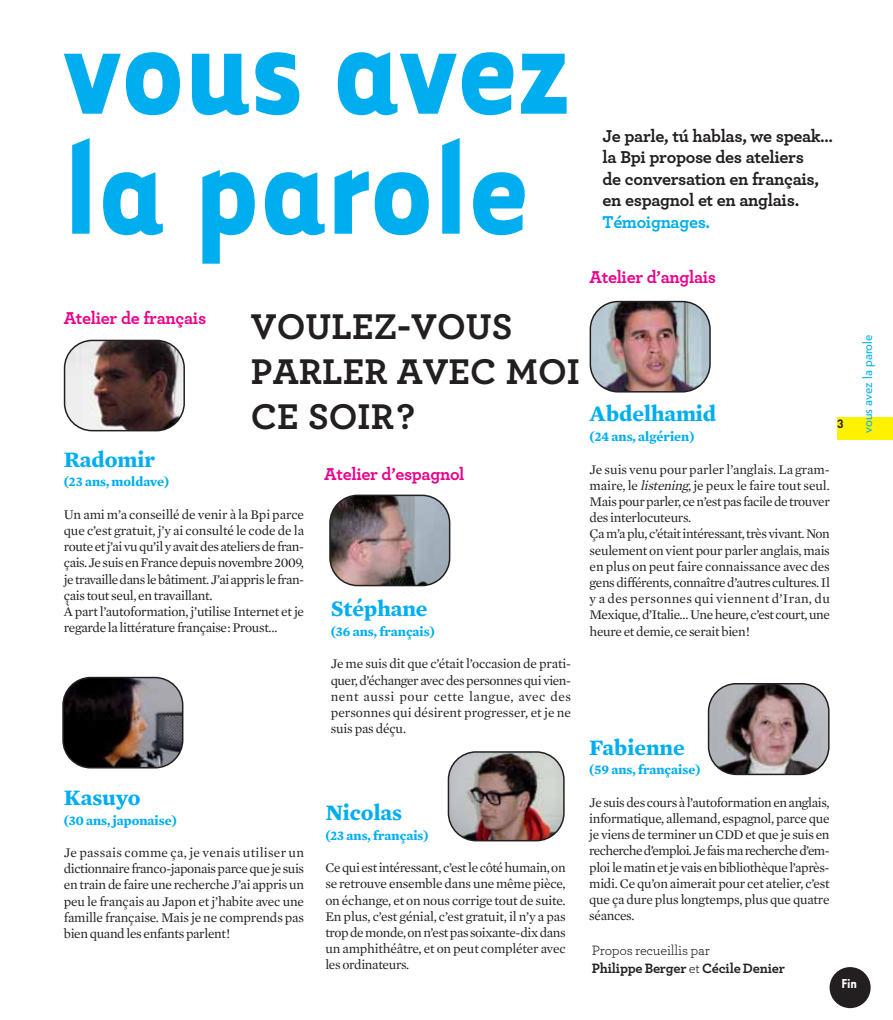
<style>
.page{position:relative;width:893px;height:1020px;background:#fff}
.page>*{position:absolute;margin:0;border:0;box-sizing:border-box;transform-origin:0 0}
.t1{font:700 150px/120px "Tarzana Narrow";color:#00aeef}
.t2{font:700 37.5px/45px "Archer";color:#231f20}
.t3{font:700 22.5px "Mercury Text G1";color:#00aeef}
.t4{font:700 18px/21.6px "Archer";letter-spacing:-.02em;color:#231f20}
.t5{font:700 18px "Archer";letter-spacing:-.02em;color:#ec008c}
.t6{font:700 18px "Archer";letter-spacing:-.02em;color:#00aeef}
.t7{font:700 15px "Tarzana Narrow";color:#fff}
.t8{font:700 14.25px/18px "Archer";letter-spacing:-.015em;color:#231f20}
.t9{font:13.5px/16.2px "Mercury Text G1";letter-spacing:-.025em;color:#231f20;text-align:justify}
.t10{font:700 13.5px "Mercury Text G1";color:#00aeef}
.t11{font:13.5px "Verlag";color:#00aeef}
.t12{font:700 12px "DIN";color:#231f20}
.s1{font-style:italic}
.s2{font-weight:400}
</style>
<div class="page">
<div style="left:837px;top:417px;width:55px;height:22px;background:#fff200"></div>
<div style="left:829px;top:967px;width:41px;height:41px;background:#231f20;border-radius:50%"></div>
<img style="left:589px;top:301px;width:121px;height:92px">
<img style="left:62px;top:677px;width:121px;height:92px">
<img style="left:329px;top:495px;width:121px;height:91px">
<svg style="left:707px;top:683px;width:122px;height:92px;background:#908586"></svg>
<svg style="left:64px;top:340px;width:121px;height:91px;background:#7f706f"></svg>
<img style="left:447px;top:751px;width:117px;height:90px">
<h1 class="t1" style="left:64px;top:21px;width:507px">vous avez la parole</h1>
<h3 class="t5" style="left:64px;top:312px;width:144px">Atelier de français</h3>
<h2 class="t2" style="left:251px;top:307px;width:330px">VOULEZ-VOUS<br>PARLER AVEC MOI<br>CE SOIR?</h2>
<h3 class="t3" style="left:64px;top:450px;width:93px">Radomir</h3>
<p class="t10" style="left:64px;top:476px;width:107px">(23 ans, moldave)</p>
<p class="t9" style="left:64px;top:507px;width:242px;text-align:left">Un ami m’a conseillé de venir à la Bpi parce que c’est gratuit, j’y ai consulté le code de la route et j’ai vu qu’il y avait des ateliers de fran&shy;çais. Je suis en France depuis novembre 2009, je travaille dans le bâtiment. J’ai appris le fran&shy;çais tout seul, en travaillant.<br>À part l’autoformation, j’utilise Internet et je regarde la littérature française: Proust…</p>
<h3 class="t5" style="left:324px;top:467px;width:142px">Atelier d’espagnol</h3>
<h3 class="t3" style="left:331px;top:599px;width:98px">Stéphane</h3>
<p class="t10" style="left:331px;top:626px;width:106px">(36 ans, français)</p>
<p class="t9" style="left:331px;top:657px;width:242px">Je me suis dit que c’était l’occasion de prati&shy;quer, d’échanger avec des personnes qui vien&shy;nent aussi pour cette langue, avec des personnes qui désirent progresser, et je ne suis pas déçu.</p>
<h3 class="t3" style="left:64px;top:788px;width:78px">Kasuyo</h3>
<p class="t10" style="left:64px;top:814px;width:115px">(30 ans, japonaise)</p>
<p class="t9" style="left:64px;top:845px;width:242px">Je passais comme ça, je venais utiliser un dictionnaire franco-japonais parce que je suis en train de faire une recherche J’ai appris un peu le français au Japon et j’habite avec une famille française. Mais je ne comprends pas bien quand les enfants parlent!</p>
<h3 class="t3" style="left:325px;top:803px;width:78px">Nicolas</h3>
<p class="t10" style="left:325px;top:830px;width:105px">(23 ans, français)</p>
<p class="t9" style="left:325px;top:861px;width:242px">Ce qui est intéressant, c’est le côté humain, on se retrouve ensemble dans une même pièce, on échange, et on nous corrige tout de suite.<br>En plus, c’est génial, c’est gratuit, il n’y a pas trop de monde, on n’est pas soixante-dix dans un amphithéâtre, et on peut compléter avec les ordinateurs.</p>
<h3 class="t4" style="left:602px;top:126px;width:232px">Je parle, tú hablas, we speak… la Bpi propose des ateliers<br>de conversation en français, en espagnol et en anglais.</h3>
<h3 class="t6" style="left:602px;top:215px;width:109px">Témoignages.</h3>
<h3 class="t5" style="left:589px;top:271px;width:128px">Atelier d’anglais</h3>
<h3 class="t3" style="left:589px;top:405px;width:128px">Abdelhamid</h3>
<p class="t10" style="left:589px;top:431px;width:106px">(24 ans, algérien)</p>
<p class="t9" style="left:589px;top:462px;width:242px;text-align:left">Je suis venu pour parler l’anglais. La gram&shy;maire, le <span class="s1">listening</span>, je peux le faire tout seul.<br>Mais pour parler, ce n’est pas facile de trouver des interlocuteurs.<br>Ça m’a plu, c’était intéressant, très vivant. Non seulement on vient pour parler anglais, mais en plus on peut faire connaissance avec des gens différents, connaître d’autres cultures. Il y a des personnes qui viennent d’Iran, du Mexique, d’Italie… Une heure, c’est court, une heure et demie, ce serait bien!</p>
<p class="t12" style="left:837px;top:416px;width:8px">3</p>
<p class="t11" style="left:861px;top:433px;width:100px;rotate:-90deg">vous avez la parole</p>
<h3 class="t3" style="left:589px;top:738px;width:97px">Fabienne</h3>
<p class="t10" style="left:589px;top:764px;width:113px">(59 ans, française)</p>
<p class="t9" style="left:589px;top:795px;width:242px">Je suis des cours à l’autoformation en anglais, informatique, allemand, espagnol, parce que je viens de terminer un CDD et que je suis en recherche d’emploi. Je fais ma recherche d’em&shy;ploi le matin et je vais en bibliothèque l’après&shy;midi. Ce qu’on aimerait pour cet atelier, c’est que ça dure plus longtemps, plus que quatre séances.</p>
<p class="t8" style="left:591px;top:943px;width:195px"><span class="s2">Propos recueillis par<br></span>Philippe Berger <span class="s2">et</span> Cécile Denier</p>
<p class="t7" style="left:841px;top:979px;width:17px">Fin</p>
</div>
